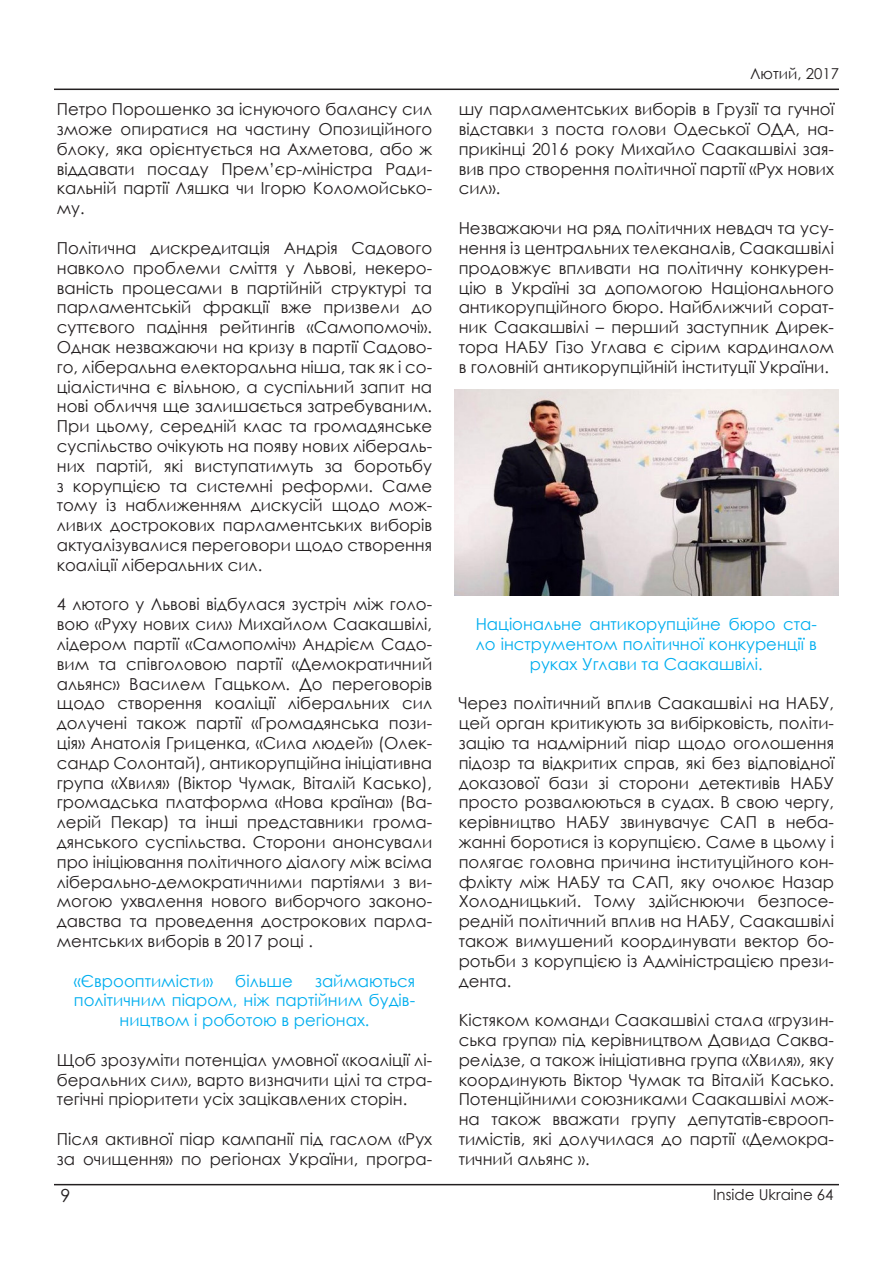
<style>
.page{position:relative;width:893px;height:1263px;background:#fff}
.page>*{position:absolute;margin:0;border:0;box-sizing:border-box;transform-origin:0 0}
.t1{font:18px "Century Gothic";color:#231f20}
.t2{font:16.5px/19.8px "Century Gothic";color:#231f20;text-align:justify}
.t3{font:16.5px/19.8px "Century Gothic";color:#00aeef;text-align:center}
.t4{font:15px "Century Gothic";color:#231f20}
</style>
<div class="page">
<hr style="left:54px;top:1184px;width:785px;height:1px;background:#231f20">
<hr style="left:54px;top:89px;width:785px;height:1px;background:#231f20">
<img style="left:454px;top:389px;width:384px;height:206px">
<p class="t2" style="left:57px;top:99px;width:377px">Петро Порошенко за існуючого балансу сил зможе опиратися на частину Опозиційного блоку, яка орієнтується на Ахметова, або ж віддавати посаду Прем’єр-міністра Ради&shy;кальній партії Ляшка чи Ігорю Коломойсько&shy;му.</p>
<p class="t2" style="left:57px;top:238px;width:377px">Політична дискредитація Андрія Садового навколо проблеми сміття у Львові, некеро&shy;ваність процесами в партійній структурі та парламентській фракції вже призвели до суттєвого падіння рейтингів «Самопомочі».<br>Однак незважаючи на кризу в партії Садово&shy;го, ліберальна електоральна ніша, так як і со&shy;ціалістична є вільною, а суспільний запит на нові обличчя ще залишається затребуваним.<br>При цьому, середній клас та громадянське суспільство очікують на появу нових лібераль&shy;них партій, які виступатимуть за боротьбу з корупцією та системні реформи. Саме тому із наближенням дискусій щодо мож&shy;ливих дострокових парламентських виборів актуалізувалися переговори щодо створення коаліції ліберальних сил.</p>
<p class="t2" style="left:57px;top:594px;width:377px">4 лютого у Львові відбулася зустріч між голо&shy;вою «Руху нових сил» Михайлом Саакашвілі, лідером партії «Самопоміч» Андрієм Садо&shy;вим та співголовою партії «Демократичний альянс» Василем Гацьком. До переговорів щодо створення коаліції ліберальних сил долучені також партії «Громадянська пози&shy;ція» Анатолія Гриценка, «Сила людей» (Олек&shy;сандр Солонтай), антикорупційна ініціативна група «Хвиля» (Віктор Чумак, Віталій Касько), громадська платформа «Нова країна» (Ва&shy;лерій Пекар) та інші представники грома&shy;дянського суспільства. Сторони анонсували про ініціювання політичного діалогу між всіма ліберально-демократичними партіями з ви&shy;могою ухвалення нового виборчого законо&shy;давства та проведення дострокових парла&shy;ментських виборів в 2017 році .</p>
<p class="t3" style="left:74px;top:970px;width:141px">«Єврооптимісти»</p>
<p class="t3" style="left:235px;top:970px;width:59px">більше</p>
<p class="t3" style="left:315px;top:970px;width:102px">займаються</p>
<p class="t3" style="left:74px;top:990px;width:343px">політичним піаром, ніж партійним будів-</p>
<p class="t3" style="left:120px;top:1010px;width:251px">ництвом і роботою в регіонах.</p>
<p class="t2" style="left:57px;top:1050px;width:377px">Щоб зрозуміти потенціал умовної «коаліції лі&shy;беральних сил», варто визначити цілі та стра&shy;тегічні пріоритети усіх зацікавлених сторін.</p>
<p class="t2" style="left:57px;top:1129px;width:377px">Після активної піар кампанії під гаслом «Рух за очищення» по регіонах України, програ-</p>
<p class="t4" style="left:750px;top:63px;width:90px">Лютий, 2017</p>
<p class="t2" style="left:459px;top:99px;width:377px">шу парламентських виборів в Грузії та гучної відставки з поста голови Одеської ОДА, на&shy;прикінці 2016 року Михайло Саакашвілі зая&shy;вив про створення політичної партії «Рух нових сил».</p>
<p class="t2" style="left:459px;top:218px;width:377px">Незважаючи на ряд політичних невдач та усу&shy;нення із центральних телеканалів, Саакашвілі продовжує впливати на політичну конкурен&shy;цію в Україні за допомогою Національного антикорупційного бюро. Найближчий сорат&shy;ник Саакашвілі – перший заступник Дирек&shy;тора НАБУ Гізо Углава є сірим кардиналом в головній антикорупційній інституції України.</p>
<p class="t3" style="left:476px;top:614px;width:343px">Національне антикорупційне бюро ста&shy;ло інструментом політичної конкуренції в руках Углави та Саакашвілі.</p>
<p class="t2" style="left:459px;top:693px;width:377px">Через політичний вплив Саакашвілі на НАБУ, цей орган критикують за вибірковість, політи&shy;зацію та надмірний піар щодо оголошення підозр та відкритих справ, які без відповідної доказової бази зі сторони детективів НАБУ просто розвалюються в судах. В свою чергу, керівництво НАБУ звинувачує САП в неба&shy;жанні боротися із корупцією. Саме в цьому і полягає головна причина інституційного кон&shy;флікту між НАБУ та САП, яку очолює Назар Холодницький. Тому здійснюючи безпосе&shy;редній політичний вплив на НАБУ, Саакашвілі також вимушений координувати вектор бо&shy;ротьби з корупцією із Адміністрацією прези&shy;дента.</p>
<p class="t2" style="left:459px;top:1010px;width:377px">Кістяком команди Саакашвілі стала «грузин&shy;ська група» під керівництвом Давида Саква&shy;релідзе, а також ініціативна група «Хвиля», яку координують Віктор Чумак та Віталій Касько.<br>Потенційними союзниками Саакашвілі мож&shy;на також вважати групу депутатів-єврооп&shy;тимістів, які долучилася до партії «Демокра&shy;тичний альянс ».</p>
<p class="t1" style="left:60px;top:1183px;width:11px">9</p>
<p class="t4" style="left:713px;top:1184px;width:122px">Inside Ukraine 64</p>
</div>
